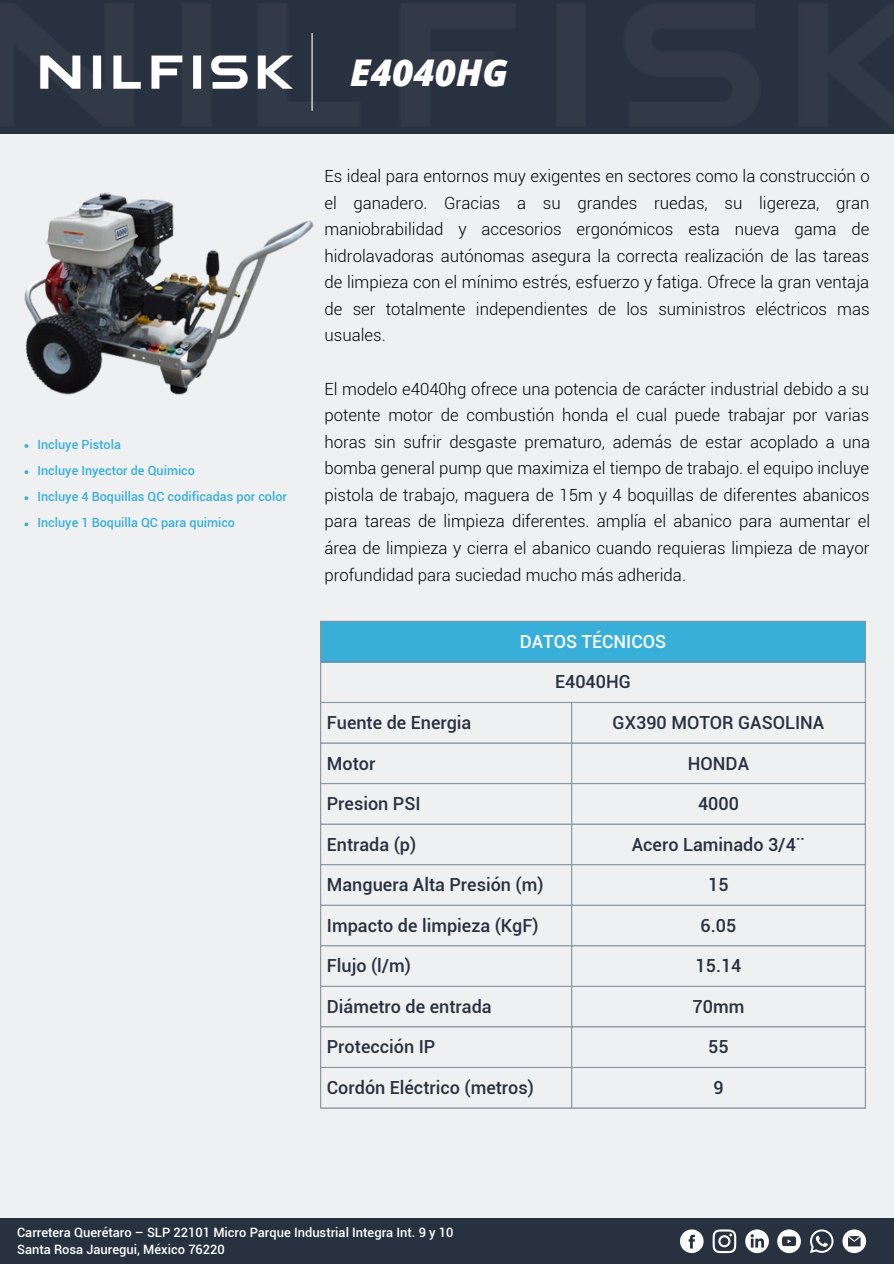
<style>
.page{position:relative;width:894px;height:1264px;background:#fff}
.page>*{position:absolute;margin:0;border:0;box-sizing:border-box;transform-origin:0 0}
.t1{font:italic 800 36.75px "Open Sans";color:#fff}
.t2{font:500 18px "Roboto";color:#28313f}
.t3{font:500 18px "Roboto";color:#fff}
.t4{font:300 16.8px/26.5px "Roboto";color:#000;text-align:justify}
.t5{font:500 12.9px/17.2px "Roboto";color:#fff}
.t6{font:500 12.6px/26.1px "Roboto";color:#38afd9}
</style>
<div class="page">
<div style="left:0;top:0;width:893px;height:1263px;background:#eff0f2"></div>
<img style="left:0;top:0;width:893px;height:134px">
<hr style="left:311px;top:33px;width:1px;height:78px;background:#fff">
<div style="left:0;top:1218px;width:893px;height:45px;background:#28313f"></div>
<svg style="left:680px;top:1229px;width:23px;height:23px"></svg>
<svg style="left:745px;top:1229px;width:23px;height:23px"></svg>
<svg style="left:712px;top:1229px;width:24px;height:23px"></svg>
<svg style="left:777px;top:1229px;width:23px;height:23px"></svg>
<svg style="left:810px;top:1229px;width:23px;height:23px"></svg>
<svg style="left:842px;top:1229px;width:23px;height:23px"></svg>
<div style="left:320px;top:621px;width:545px;height:41px;background:#38afd9"></div>
<hr style="left:320px;top:622px;width:1px;height:485px;background:#8997a4">
<hr style="left:571px;top:703px;width:1px;height:404px;background:#8997a4">
<hr style="left:864px;top:622px;width:1px;height:485px;background:#8997a4">
<hr style="left:320px;top:621px;width:545px;height:1px;background:#8997a4">
<hr style="left:320px;top:661px;width:545px;height:1px;background:#8997a4">
<hr style="left:320px;top:702px;width:545px;height:1px;background:#8997a4">
<hr style="left:320px;top:742px;width:545px;height:1px;background:#8997a4">
<hr style="left:320px;top:783px;width:545px;height:1px;background:#8997a4">
<hr style="left:320px;top:823px;width:545px;height:1px;background:#8997a4">
<hr style="left:320px;top:864px;width:545px;height:1px;background:#8997a4">
<hr style="left:320px;top:904px;width:545px;height:1px;background:#8997a4">
<hr style="left:320px;top:945px;width:545px;height:1px;background:#8997a4">
<hr style="left:320px;top:985px;width:545px;height:1px;background:#8997a4">
<hr style="left:320px;top:1026px;width:545px;height:1px;background:#8997a4">
<hr style="left:320px;top:1066px;width:545px;height:2px;background:#8997a4">
<hr style="left:320px;top:1107px;width:545px;height:1px;background:#8997a4">
<img style="left:24px;top:192px;width:290px;height:203px">
<svg style="left:24px;top:444px;width:4px;height:4px"></svg>
<svg style="left:24px;top:470px;width:4px;height:4px"></svg>
<svg style="left:24px;top:496px;width:4px;height:4px"></svg>
<svg style="left:24px;top:522px;width:4px;height:4px"></svg>
<p class="t6" style="left:37px;top:431px;width:251px">Incluye Pistola<br>Incluye Inyector de Quimico<br>Incluye 4 Boquillas QC codificadas por color<br>Incluye 1 Boquilla QC para quimico</p>
<h1 class="t1" style="left:350px;top:47px;width:159px">E4040HG</h1>
<p class="t4" style="left:324px;top:163px;width:546px">Es ideal para entornos muy exigentes en sectores como la construcción o el ganadero. Gracias a su grandes ruedas, su ligereza, gran maniobrabilidad y accesorios ergonómicos esta nueva gama de hidrolavadoras autónomas asegura la correcta realización de las tareas de limpieza con el mínimo estrés, esfuerzo y fatiga. Ofrece la gran ventaja de ser totalmente independientes de los suministros eléctricos mas usuales.</p>
<p class="t4" style="left:324px;top:375px;width:547px">El modelo e4040hg ofrece una potencia de carácter industrial debido a su potente motor de combustión honda el cual puede trabajar por varias horas sin sufrir desgaste prematuro, además de estar acoplado a una bomba general pump que maximiza el tiempo de trabajo. el equipo incluye pistola de trabajo, maguera de 15m y 4 boquillas de diferentes abanicos para tareas de limpieza diferentes. amplía el abanico para aumentar el área de limpieza y cierra el abanico cuando requieras limpieza de mayor profundidad para suciedad mucho más adherida.</p>
<p class="t3" style="left:519px;top:631px;width:148px">DATOS TÉCNICOS</p>
<p class="t2" style="left:555px;top:671px;width:77px">E4040HG</p>
<p class="t2" style="left:327px;top:712px;width:146px">Fuente de Energia</p>
<p class="t2" style="left:612px;top:712px;width:213px">GX390 MOTOR GASOLINA</p>
<p class="t2" style="left:327px;top:752px;width:50px">Motor</p>
<p class="t2" style="left:687px;top:752px;width:63px">HONDA</p>
<p class="t2" style="left:327px;top:793px;width:95px">Presion PSI</p>
<p class="t2" style="left:697px;top:793px;width:42px">4000</p>
<p class="t2" style="left:327px;top:834px;width:91px">Entrada (p)</p>
<p class="t2" style="left:631px;top:834px;width:175px">Acero Laminado 3/4¨</p>
<p class="t2" style="left:327px;top:874px;width:218px">Manguera Alta Presión (m)</p>
<p class="t2" style="left:708px;top:874px;width:22px">15</p>
<p class="t2" style="left:327px;top:915px;width:213px">Impacto de limpieza (KgF)</p>
<p class="t2" style="left:700px;top:915px;width:37px">6.05</p>
<p class="t2" style="left:327px;top:955px;width:86px">Flujo (l/m)</p>
<p class="t2" style="left:695px;top:955px;width:47px">15.14</p>
<p class="t2" style="left:327px;top:996px;width:166px">Diámetro de entrada</p>
<p class="t2" style="left:692px;top:996px;width:53px">70mm</p>
<p class="t2" style="left:327px;top:1036px;width:110px">Protección IP</p>
<p class="t2" style="left:708px;top:1036px;width:22px">55</p>
<p class="t2" style="left:327px;top:1077px;width:208px">Cordón Eléctrico (metros)</p>
<p class="t2" style="left:713px;top:1077px;width:12px">9</p>
<p class="t5" style="left:17px;top:1223px;width:438px">Carretera Querétaro – SLP 22101 Micro Parque Industrial Integra Int. 9 y 10<br>Santa Rosa Jauregui, México 76220</p>
</div>
